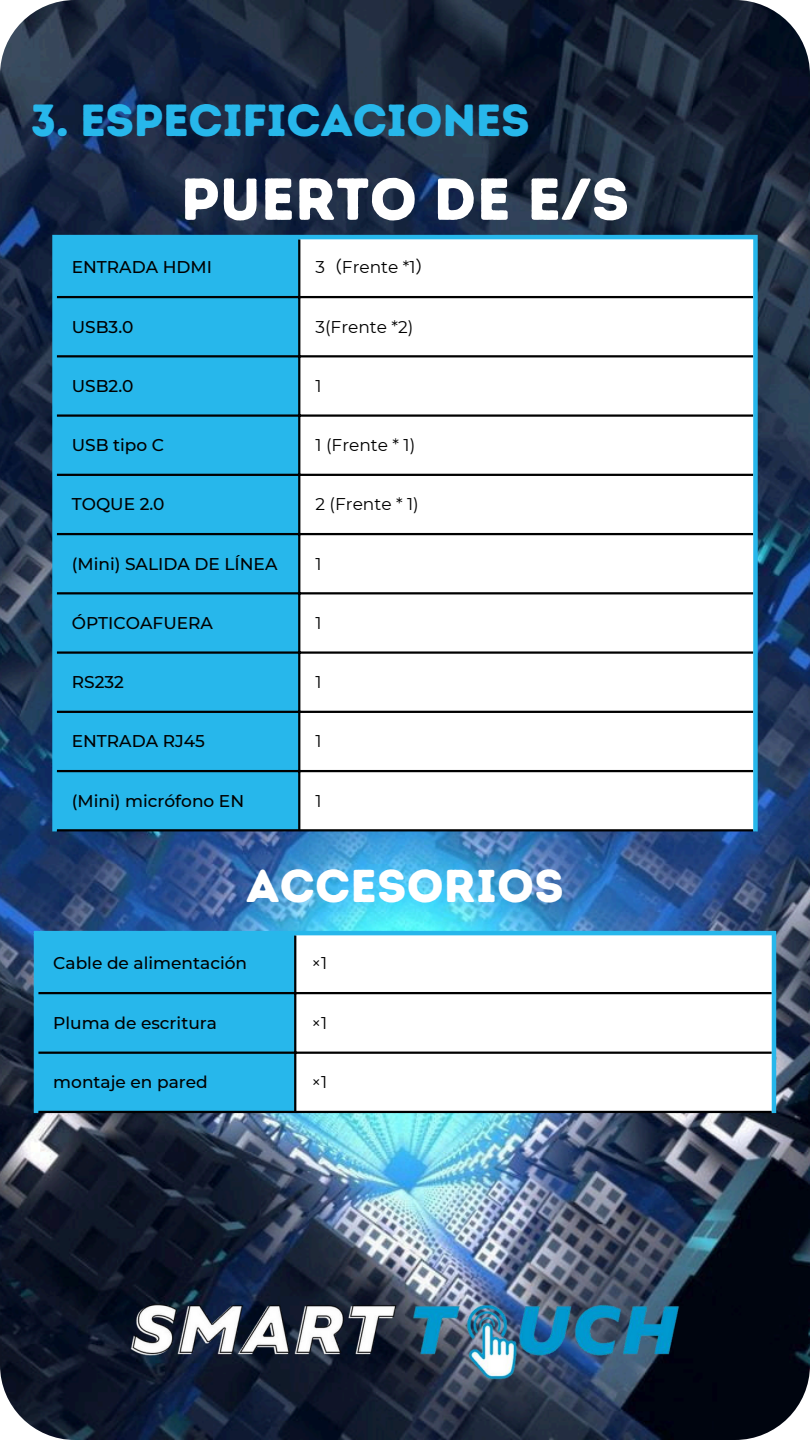
<style>
.page{position:relative;width:810px;height:1440px;background:#fff}
.page>*{position:absolute;margin:0;border:0;box-sizing:border-box;transform-origin:0 0}
.t1{font:59px "Intro Rust Base";letter-spacing:.005em;color:#fff}
.t2{font:46.1px "Intro Rust Base";letter-spacing:.005em;color:#fff}
.t3{font:45px "Intro Rust Base";letter-spacing:-.01em;color:#27b7eb}
.t4{font:500 17px "Montserrat";color:#000}
.t5{font:17px "Montserrat";color:#000}
.s1{font-family:"Noto Sans CJ Ksc"}
</style>
<div class="page">
<img style="left:0;top:0;width:810px;height:1440px;border-radius:75px">
<img style="left:112px;top:1267px;width:585px;height:131px">
<div style="left:57px;top:239px;width:241px;height:590px;background:#27b7eb"></div>
<svg style="left:300px;top:239px;width:453px;height:590px"></svg>
<hr style="left:298px;top:239px;width:2px;height:590px;background:#000">
<hr style="left:57px;top:296px;width:696px;height:2px;background:#000">
<hr style="left:57px;top:355px;width:696px;height:2px;background:#000">
<hr style="left:57px;top:414px;width:696px;height:3px;background:#000">
<hr style="left:57px;top:474px;width:696px;height:2px;background:#000">
<hr style="left:57px;top:533px;width:696px;height:2px;background:#000">
<hr style="left:57px;top:592px;width:696px;height:2px;background:#000">
<hr style="left:57px;top:651px;width:696px;height:3px;background:#000">
<hr style="left:57px;top:711px;width:696px;height:2px;background:#000">
<hr style="left:57px;top:770px;width:696px;height:2px;background:#000">
<hr style="left:57px;top:829px;width:696px;height:2px;background:#000">
<div style="left:52px;top:239px;width:5px;height:592px;background:#27b7eb"></div>
<div style="left:753px;top:239px;width:5px;height:592px;background:#27b7eb"></div>
<hr style="left:52px;top:235px;width:706px;height:4px;background:#27b7eb">
<div style="left:38px;top:935px;width:256px;height:176px;background:#27b7eb"></div>
<svg style="left:296px;top:935px;width:476px;height:176px"></svg>
<hr style="left:294px;top:935px;width:2px;height:176px;background:#000">
<hr style="left:38px;top:992px;width:734px;height:2px;background:#000">
<hr style="left:38px;top:1052px;width:734px;height:2px;background:#000">
<hr style="left:38px;top:1111px;width:734px;height:2px;background:#000">
<hr style="left:34px;top:935px;width:4px;height:178px;background:#27b7eb">
<hr style="left:772px;top:935px;width:4px;height:178px;background:#27b7eb">
<hr style="left:34px;top:931px;width:742px;height:4px;background:#27b7eb">
<h1 class="t3" style="left:31px;top:93px;width:501px">3. ESPECIFICACIONES</h1>
<p class="t1" style="left:181px;top:164px;width:450px">PUERTO DE E/S</p>
<p class="t4" style="left:72px;top:257px;width:142px">ENTRADA HDMI</p>
<p class="t5" style="left:315px;top:257px;width:119px">3<span class="s1">（</span>Frente *1<span class="s1">）</span></p>
<p class="t4" style="left:72px;top:316px;width:63px">USB3.0</p>
<p class="t5" style="left:315px;top:316px;width:99px">3(Frente *2)</p>
<p class="t4" style="left:72px;top:376px;width:63px">USB2.0</p>
<p class="t5" style="left:315px;top:376px;width:8px">1</p>
<p class="t4" style="left:72px;top:435px;width:94px">USB tipo C</p>
<p class="t5" style="left:315px;top:435px;width:101px">1 (Frente * 1)</p>
<p class="t4" style="left:72px;top:494px;width:94px">TOQUE 2.0</p>
<p class="t5" style="left:315px;top:494px;width:105px">2 (Frente * 1)</p>
<p class="t4" style="left:72px;top:553px;width:207px">(Mini) SALIDA DE LÍNEA</p>
<p class="t5" style="left:315px;top:553px;width:8px">1</p>
<p class="t4" style="left:72px;top:613px;width:143px">ÓPTICOAFUERA</p>
<p class="t5" style="left:315px;top:613px;width:8px">1</p>
<p class="t4" style="left:72px;top:672px;width:54px">RS232</p>
<p class="t5" style="left:315px;top:672px;width:8px">1</p>
<p class="t4" style="left:72px;top:731px;width:135px">ENTRADA RJ45</p>
<p class="t5" style="left:315px;top:731px;width:8px">1</p>
<p class="t4" style="left:72px;top:790px;width:174px">(Mini) micrófono EN</p>
<p class="t5" style="left:315px;top:790px;width:8px">1</p>
<p class="t2" style="left:246px;top:858px;width:319px">ACCESORIOS</p>
<p class="t4" style="left:53px;top:953px;width:195px">Cable de alimentación</p>
<p class="t5" style="left:311px;top:953px;width:17px">×1</p>
<p class="t4" style="left:53px;top:1012px;width:165px">Pluma de escritura</p>
<p class="t5" style="left:311px;top:1012px;width:17px">×1</p>
<p class="t4" style="left:53px;top:1072px;width:156px">montaje en pared</p>
<p class="t5" style="left:311px;top:1072px;width:17px">×1</p>
</div>
